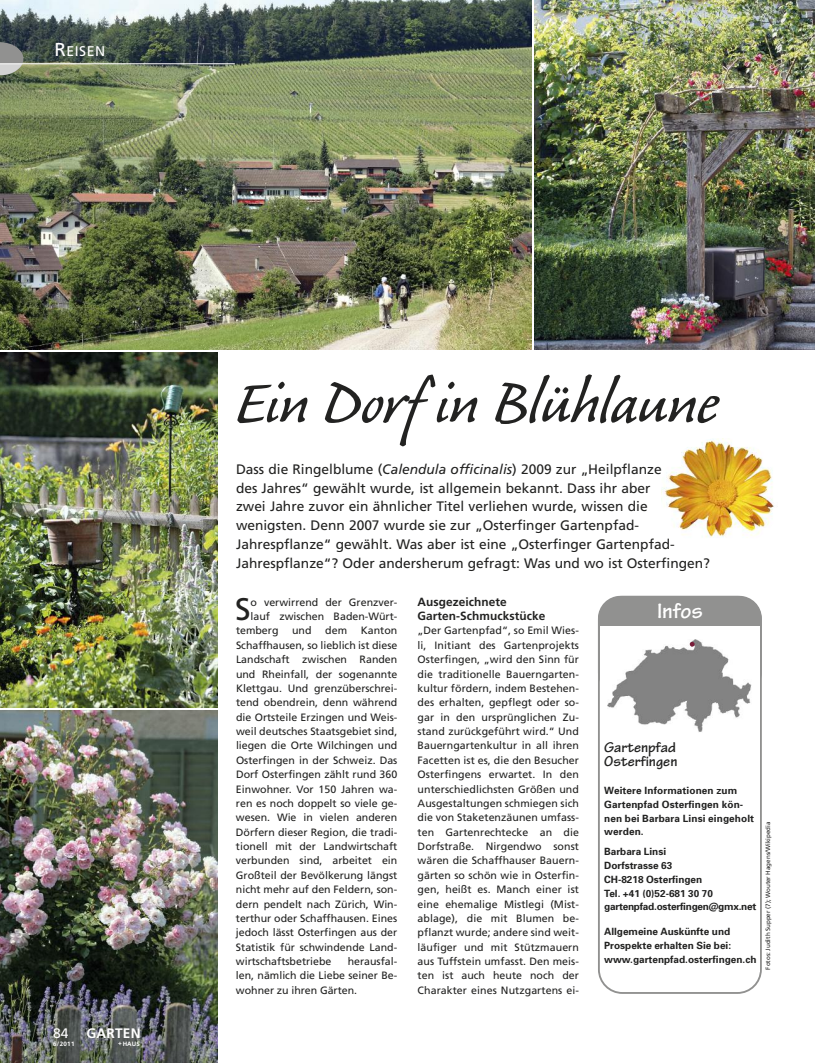
<style>
.page{position:relative;width:815px;height:1063px;background:#fff}
.page>*{position:absolute;margin:0;border:0;box-sizing:border-box;transform-origin:0 0}
.t1{font:76.25px "Caliban";letter-spacing:-.01em;color:#222221}
.t2{font:31.25px "Frutiger";color:#222221}
.t3{font:700 22.5px "Tekton Pro";color:#fff}
.t4{font:700 15px/14.4px "Tekton Pro";color:#222221}
.t5{font:14px "Frutiger";letter-spacing:.035em;color:#fff}
.t6{font:13.75px/18.8px "Frutiger";color:#222221}
.t7{font:700 13.75px "Frutiger";letter-spacing:.02em;color:#fff}
.t8{font:13.75px "Frutiger";color:#fff}
.t9{font:700 11.88px/14.4px "Frutiger";letter-spacing:.005em;color:#222221}
.t10{font:10.62px/14.4px "Frutiger";color:#222221;text-align:justify}
.t11{font:700 10px/13.8px "Univers";color:#222221}
.t12{font:6.25px "Frutiger";color:#222221}
.t13{font:700 6.25px "Frutiger";letter-spacing:.04em;color:#fff}
.s1{font-size:18.75px}
.s2{font-style:italic}
</style>
<div class="page">
<img style="left:0;top:0;width:532px;height:349px">
<img style="left:535px;top:0;width:280px;height:349px">
<img style="left:0;top:353px;width:217px;height:354px">
<img style="left:0;top:711px;width:217px;height:352px">
<svg style="left:598px;top:596px;width:164px;height:398px"></svg>
<div style="left:598px;top:596px;width:164px;height:99px;background:#919190;border-radius:22px"></div>
<div style="left:600px;top:626px;width:160px;height:346px;background:#fff"></div>
<img style="left:607px;top:639px;width:144px;height:93px">
<svg style="left:690px;top:642px;width:5px;height:5px"></svg>
<img style="left:664px;top:438px;width:110px;height:100px">
<svg style="left:0;top:42px;width:23px;height:33px"></svg>
<hr style="left:0;top:63px;width:235px;height:1px;background:#fff">
<h3 class="t5" style="left:54px;top:46px;width:52px"><span class="s1">R</span>EISEN</h3>
<p class="t8" style="left:53px;top:1028px;width:17px">84</p>
<p class="t7" style="left:86px;top:1028px;width:56px">GARTEN</p>
<p class="t13" style="left:53px;top:1041px;width:23px">6/2011</p>
<p class="t13" style="left:118px;top:1041px;width:23px">+HAUS</p>
<h1 class="t1" style="left:236px;top:376px;width:484px">Ein Dorf in Blühlaune</h1>
<p class="t6" style="left:236px;top:461px;width:476px">Dass die Ringelblume (<span class="s2">Calendula officinalis</span>) 2009 zur „Heilpflanze<br>des Jahres“ gewählt wurde, ist allgemein bekannt. Dass ihr aber<br>zwei Jahre zuvor ein ähnlicher Titel verliehen wurde, wissen die wenigsten. Denn 2007 wurde sie zur „Osterfinger Gartenpfad-Jahrespflanze“ gewählt. Was aber ist eine „Osterfinger Gartenpfad-Jahrespflanze“? Oder andersherum gefragt: Was und wo ist Osterfingen?</p>
<h3 class="t3" style="left:657px;top:603px;width:47px">Infos</h3>
<p class="t9" style="left:418px;top:595px;width:129px">Ausgezeichnete<br>Garten-Schmuckstücke</p>
<p class="t10" style="left:418px;top:624px;width:163px">„Der Gartenpfad“, so Emil Wies&shy;li, Initiant des Gartenprojekts Osterfingen, „wird den Sinn für die traditionelle Bauerngarten&shy;kultur fördern, indem Bestehen&shy;des erhalten, gepflegt oder so&shy;gar in den ursprünglichen Zu&shy;stand zurückgeführt wird.“ Und Bauerngartenkultur in all ihren Facetten ist es, die den Besucher Osterfingens erwartet. In den unterschiedlichsten Größen und Ausgestaltungen schmiegen sich die von Staketenzäunen umfass&shy;ten Gartenrechtecke an die Dorfstraße. Nirgendwo sonst wären die Schaffhauser Bauern&shy;gärten so schön wie in Osterfin&shy;gen, heißt es. Manch einer ist eine ehemalige Mistlegi (Mist&shy;ablage), die mit Blumen be&shy;pflanzt wurde; andere sind weit&shy;läufiger und mit Stützmauern aus Tuffstein umfasst. Den meis&shy;ten ist auch heute noch der Charakter eines Nutzgartens ei-</p>
<h2 class="t2" style="left:235px;top:597px;width:17px">S</h2>
<p class="t10" style="left:251px;top:596px;width:148px">o verwirrend der Grenzver-</p>
<p class="t10" style="left:251px;top:610px;width:148px">lauf zwischen Baden-Würt-</p>
<p class="t10" style="left:236px;top:624px;width:44px">temberg</p>
<p class="t10" style="left:292px;top:624px;width:21px">und</p>
<p class="t10" style="left:325px;top:624px;width:23px">dem</p>
<p class="t10" style="left:236px;top:624px;width:163px;text-indent:125px">Kanton Schaffhausen, so lieblich ist diese Landschaft zwischen Randen und Rheinfall, der sogenannte Klettgau. Und grenzüberschrei&shy;tend obendrein, denn während die Ortsteile Erzingen und Weis&shy;weil deutsches Staatsgebiet sind, liegen die Orte Wilchingen und Osterfingen in der Schweiz. Das Dorf Osterfingen zählt rund 360<br>Einwohner. Vor 150 Jahren wa&shy;ren es noch doppelt so viele ge&shy;wesen. Wie in vielen anderen Dörfern dieser Region, die tradi&shy;tionell mit der Landwirtschaft verbunden sind, arbeitet ein Großteil der Bevölkerung längst nicht mehr auf den Feldern, son&shy;dern pendelt nach Zürich, Win&shy;terthur oder Schaffhausen. Eines jedoch lässt Osterfingen aus der Statistik für schwindende Land&shy;wirtschaftsbetriebe</p>
<h3 class="t4" style="left:604px;top:742px;width:75px">Gartenpfad<br>Osterfingen</h3>
<p class="t11" style="left:604px;top:785px;width:152px">Weitere Informationen zum<br>Gartenpfad Osterfingen kön&shy;nen bei Barbara Linsi eingeholt werden.</p>
<p class="t11" style="left:604px;top:846px;width:154px">Barbara Linsi<br>Dorfstrasse 63<br>CH-8218 Osterfingen<br>Tel. +41 (0)52-681 30 70 gartenpfad.osterfingen@gmx.net</p>
<p class="t11" style="left:604px;top:926px;width:154px">Allgemeine Auskünfte und<br>Prospekte erhalten Sie bei: www.gartenpfad.osterfingen.ch</p>
<p class="t10" style="left:236px;top:955px;width:163px;text-indent:112px">herausfal&shy;len, nämlich die Liebe seiner Be&shy;wohner zu ihren Gärten.</p>
<p class="t12" style="left:766px;top:970px;width:149px;rotate:-90deg">Fotos: Judith Supper (7); Wouter Hagens/Wikipedia</p>
</div>
